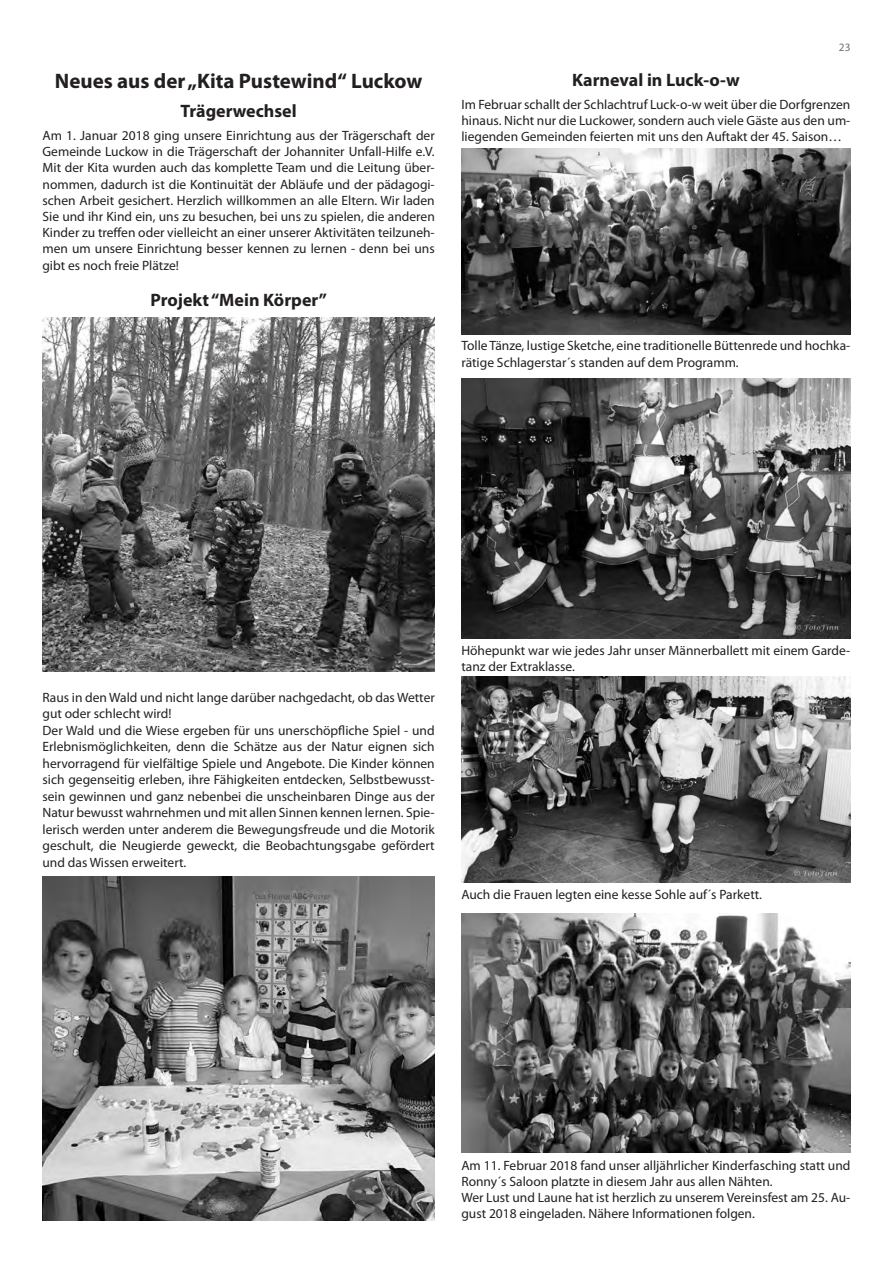
<style>
.page{position:relative;width:893px;height:1263px;background:#fff}
.page>*{position:absolute;margin:0;border:0;box-sizing:border-box;transform-origin:0 0}
.t1{font:700 21px "Myriad Pro";color:#231f20}
.t2{font:700 18px "Myriad Pro";color:#231f20}
.t3{font:13.5px/16.2px "Myriad Pro";color:#231f20}
.t4{font:11.25px "Myriad Pro";color:#6c6d70}
</style>
<div class="page">
<img style="left:461px;top:149px;width:389px;height:185px">
<img style="left:461px;top:378px;width:389px;height:260px">
<img style="left:461px;top:676px;width:389px;height:206px">
<img style="left:461px;top:913px;width:389px;height:239px">
<img style="left:42px;top:877px;width:393px;height:343px">
<img style="left:43px;top:318px;width:392px;height:353px">
<p class="t1" style="left:55px;top:67px;width:369px">Neues aus der „Kita Pustewind“ Luckow</p>
<p class="t2" style="left:181px;top:99px;width:118px">Trägerwechsel</p>
<p class="t3" style="left:43px;top:127px;width:394px;text-align:justify">Am 1. Januar 2018 ging unsere Einrichtung aus der Trägerschaft der Gemeinde Luckow in die Trägerschaft der Johanniter Unfall-Hilfe e.V.<br>Mit der Kita wurden auch das komplette Team und die Leitung über&shy;nommen, dadurch ist die Kontinuität der Abläufe und der pädagogi&shy;schen Arbeit gesichert. Herzlich willkommen an alle Eltern. Wir laden Sie und ihr Kind ein, uns zu besuchen, bei uns zu spielen, die anderen Kinder zu treffen oder vielleicht an einer unserer Aktivitäten teilzuneh&shy;men um unsere Einrichtung besser kennen zu lernen - denn bei uns gibt es noch freie Plätze!</p>
<p class="t2" style="left:150px;top:288px;width:178px">Projekt “Mein Körper”</p>
<p class="t4" style="left:839px;top:40px;width:13px">23</p>
<p class="t2" style="left:572px;top:68px;width:169px">Karneval in Luck-o-w</p>
<p class="t3" style="left:461px;top:96px;width:391px;text-align:justify">Im Februar schallt der Schlachtruf Luck-o-w weit über die Dorfgrenzen hinaus. Nicht nur die Luckower, sondern auch viele Gäste aus den um&shy;liegenden Gemeinden feierten mit uns den Auftakt der 45. Saison…</p>
<p class="t3" style="left:461px;top:337px;width:391px">Tolle Tänze, lustige Sketche, eine traditionelle Büttenrede und hochka&shy;rätige Schlagerstar´s standen auf dem Programm.</p>
<p class="t3" style="left:43px;top:689px;width:394px">Raus in den Wald und nicht lange darüber nachgedacht, ob das Wetter gut oder schlecht wird!</p>
<p class="t3" style="left:43px;top:722px;width:394px;text-align:justify">Der Wald und die Wiese ergeben für uns unerschöpfliche Spiel - und Erlebnismöglichkeiten, denn die Schätze aus der Natur eignen sich hervorragend für vielfältige Spiele und Angebote. Die Kinder können sich gegenseitig erleben, ihre Fähigkeiten entdecken, Selbstbewusst&shy;sein gewinnen und ganz nebenbei die unscheinbaren Dinge aus der Natur bewusst wahrnehmen und mit allen Sinnen kennen lernen. Spie&shy;lerisch werden unter anderem die Bewegungsfreude und die Motorik geschult, die Neugierde geweckt, die Beobachtungsgabe gefördert und das Wissen erweitert.</p>
<p class="t3" style="left:461px;top:642px;width:391px">Höhepunkt war wie jedes Jahr unser Männerballett mit einem Garde&shy;tanz der Extraklasse.</p>
<p class="t3" style="left:461px;top:886px;width:302px">Auch die Frauen legten eine kesse Sohle auf´s Parkett.</p>
<p class="t3" style="left:461px;top:1157px;width:391px">Am 11. Februar 2018 fand unser alljährlicher Kinderfasching statt und<br>Ronny´s Saloon platzte in diesem Jahr aus allen Nähten.</p>
<p class="t3" style="left:461px;top:1189px;width:391px">Wer Lust und Laune hat ist herzlich zu unserem Vereinsfest am 25. Au&shy;gust 2018 eingeladen. Nähere Informationen folgen.</p>
</div>
